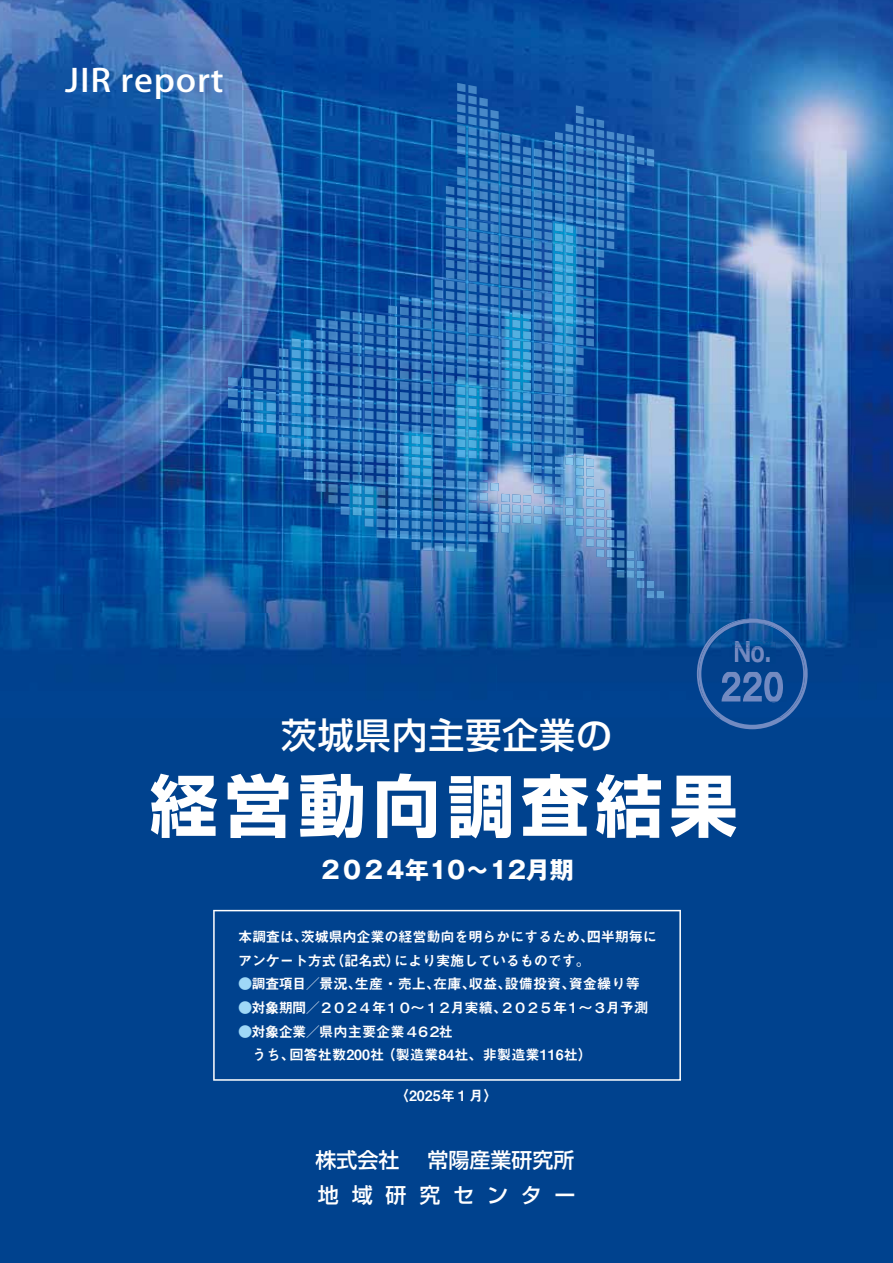
<style>
.page{position:relative;width:893px;height:1263px;background:#00428e}
.page>*{position:absolute;margin:0;border:0;box-sizing:border-box;transform-origin:0 0}
.t1{font:67.5px "Shin Go Pro Bold 90 msp RKSJ H";letter-spacing:.1em;color:#fff}
.t2{font:36px "Shin Go Pro Medium 90 msp RKSJ H";letter-spacing:.025em;color:#fff}
.t3{font:31.5px "Koz Go Pro Medium 90 msp RKSJ H";letter-spacing:.025em;color:#fff;scale:1.1 1}
.t4{font:27px "Gothic MB101 Pro Bold 90 msp RKSJ H";color:#778ec4;scale:.75 1}
.t5{font:24px "Gothic MB101 Pro Bold 90 msp RKSJ H";color:#fff}
.t6{font:21px/35px "Shin Go Pro Medium 90 msp RKSJ H";letter-spacing:.61em;color:#fff;text-align:right}
.t7{font:21px "Shin Go Pro Medium 90 msp RKSJ H";color:#fff}
.t8{font:14.25px/23.7px "Midashi Go Pro MB31 90 msp RKSJ H";color:#fff}
.t9{font:14.25px/23.7px "Midashi Go Pro MB31 90 msp RKSJ H";letter-spacing:-.02em;color:#fff}
.t10{font:14.25px "Midashi Go Pro MB31 90 msp RKSJ H";letter-spacing:-.1em;color:#fff}
.s1{color:#7e95c8}
.s2{color:#748ac0}
.s3{color:#9fd8f7}
</style>
<div class="page">
<img style="left:0;top:0;width:893px;height:614px">
<img style="left:0;top:613px;width:808px;height:63px">
<svg style="left:228px;top:83px;width:436px;height:515px"></svg>
<svg style="left:719px;top:619px;width:89px;height:110px"></svg>
<img style="left:697px;top:618px;width:108px;height:100px">
<svg style="left:213px;top:910px;width:468px;height:171px"></svg>
<h3 class="t3" style="left:65px;top:61px;width:145px">JIR report</h3>
<h3 class="t4" style="left:733px;top:629px;width:52px">N<span class="s1">o</span><span class="s2">.</span></h3>
<h2 class="t2" style="left:281px;top:706px;width:333px">茨城県内主要企業の</h2>
<h1 class="t1" style="left:150px;top:752px;width:589px">経営動向調査結果</h1>
<h3 class="t5" style="left:319px;top:850px;width:257px">２０２４年10～12月期</h3>
<p class="t9" style="left:238px;top:923px;width:420px">本調査は、茨城県内企業の経営動向を明らかにするため、四半期毎にアンケート方式（記名式）により実施しているものです。</p>
<p class="t8" style="left:238px;top:970px;width:403px"><span class="s3">●</span>調査項目／景況、生産・売上、在庫、収益、設備投資、資金繰り等</p>
<p class="t10" style="left:238px;top:996px;width:412px"><span class="s3">●</span>対象期間／２０２４年１０～１２月実績、２０２５年１～３月予測</p>
<p class="t8" style="left:238px;top:1018px;width:356px"><span class="s3">●</span>対象企業／県内主要企業４６２社<br>　うち、回答社数200社（製造業84社、非製造業116社）</p>
<p class="t8" style="left:395px;top:1082px;width:104px">〈2025年１月〉</p>
<h3 class="t7" style="left:315px;top:1142px;width:85px">株式会社</h3>
<h3 class="t6" style="left:318px;top:1140px;width:259px">常陽産業研究所<br>地域研究センター</h3>
</div>
